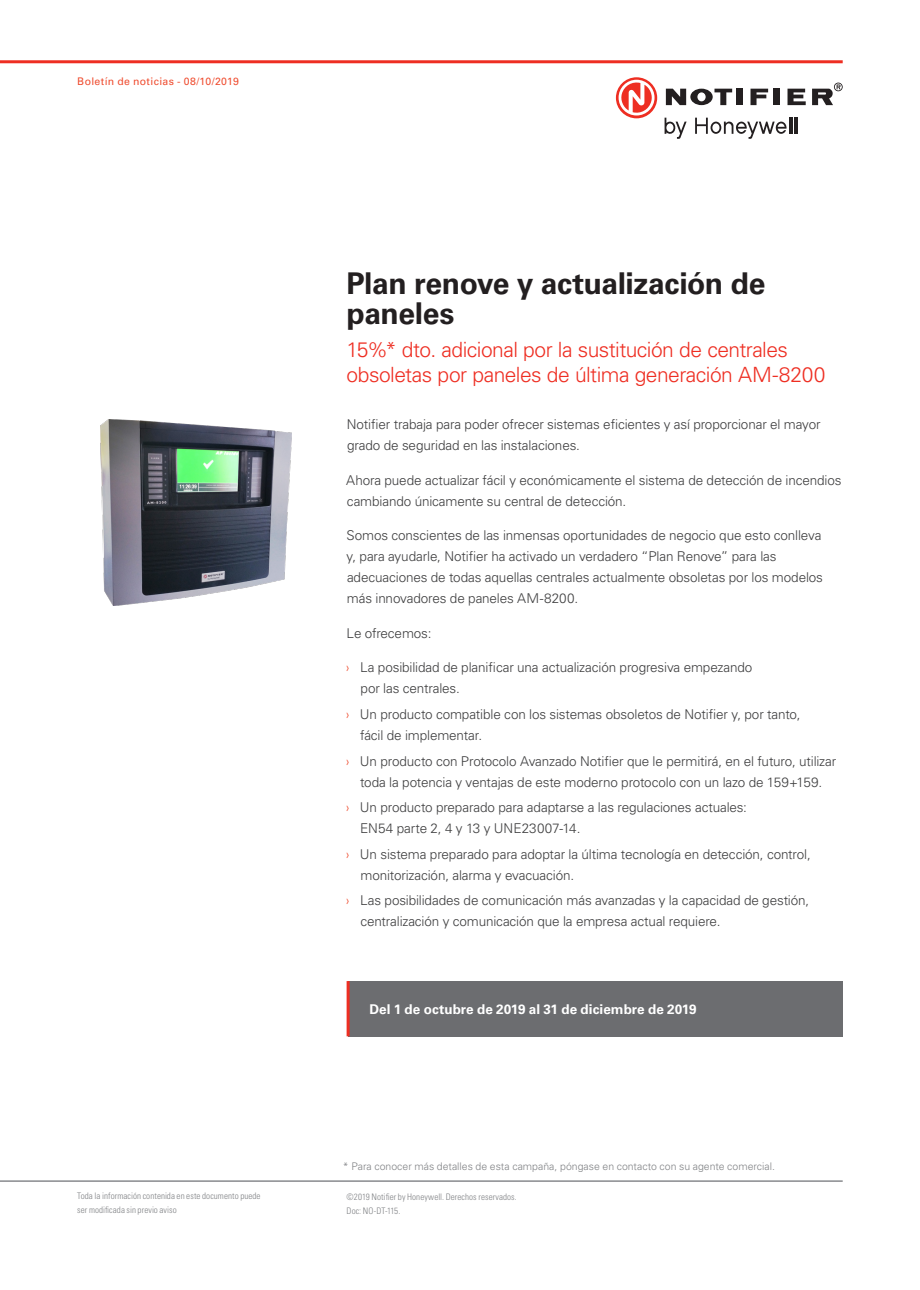
<style>
.page{position:relative;width:920px;height:1290px;background:#fff}
.page>*{position:absolute;margin:0;border:0;box-sizing:border-box;transform-origin:0 0}
.t1{font:700 30px/30px "Univers LT Std";letter-spacing:-.015em;color:#231f20}
.t2{font:300 21px/25.2px "Univers LT Std";letter-spacing:-.025em;color:#ee2e22}
.Body__9_14_pt{font:300 13.5px/21px "Univers LT Std";letter-spacing:-.01em;color:#3e3e3f}
.t3{font:700 13.5px "Univers LT Std";letter-spacing:.005em;color:#fff}
.t4{font:300 10.5px "Univers LT Std";color:#808285}
.Datasheet__Title_Cat{font:10.5px "Univers LT Std";letter-spacing:.03em;color:#ef4c2f}
.t5{font:300 condensed 9px/13.5px "Univers LT Std";letter-spacing:.005em;color:#808285}
.s1{color:#ef4c2f}
</style>
<div class="page">
<svg style="left:616px;top:77px;width:41px;height:41px"></svg>
<svg style="left:787px;top:89px;width:19px;height:16px"></svg>
<hr style="left:794px;top:118px;width:3px;height:16px;background:#231f20">
<hr style="left:789px;top:118px;width:3px;height:16px;background:#231f20">
<div style="left:773px;top:89px;width:6px;height:16px;background:#231f20"></div>
<svg style="left:750px;top:89px;width:18px;height:16px"></svg>
<div style="left:737px;top:89px;width:6px;height:16px;background:#231f20"></div>
<svg style="left:695px;top:118px;width:92px;height:21px"></svg>
<svg style="left:666px;top:89px;width:66px;height:16px"></svg>
<svg style="left:665px;top:118px;width:22px;height:21px"></svg>
<svg style="left:812px;top:83px;width:31px;height:22px"></svg>
<hr style="left:0;top:60px;width:843px;height:3px;background:#ee2e22">
<div style="left:348px;top:981px;width:495px;height:55px;background:#6c6d70"></div>
<hr style="left:347px;top:981px;width:3px;height:55px;background:#ee2e22">
<hr style="left:0;top:1180px;width:843px;height:2px;background:#939598">
<img style="left:100px;top:420px;width:192px;height:185px">
<p class="Datasheet__Title_Cat" style="left:77px;top:75px;width:163px">Boletín de noticias - 08/10/2019</p>
<p class="t1" style="left:347px;top:268px;width:420px">Plan renove y actualización de paneles</p>
<p class="t2" style="left:347px;top:337px;width:480px">15%* dto. adicional por la sustitución de centrales obsoletas por paneles de última generación AM-8200</p>
<p class="Body__9_14_pt" style="left:347px;top:414px;width:475px">Notifier trabaja para poder ofrecer sistemas eficientes y así proporcionar el mayor grado de seguridad en las instalaciones.</p>
<p class="Body__9_14_pt" style="left:346px;top:470px;width:497px">Ahora puede actualizar fácil y económicamente el sistema de detección de incendios cambiando únicamente su central de detección.</p>
<p class="Body__9_14_pt" style="left:347px;top:525px;width:478px">Somos conscientes de las inmensas oportunidades de negocio que esto conlleva y, para ayudarle, Notifier ha activado un verdadero “Plan Renove” para las adecuaciones de todas aquellas centrales actualmente obsoletas por los modelos más innovadores de paneles AM-8200.</p>
<p class="Body__9_14_pt" style="left:347px;top:623px;width:86px">Le ofrecemos:</p>
<p class="Body__9_14_pt" style="left:361px;top:657px;width:393px;text-indent:-15px"><span class="s1">›</span> La posibilidad de planificar una actualización progresiva empezando por las centrales.</p>
<p class="Body__9_14_pt" style="left:360px;top:704px;width:442px;text-indent:-14px"><span class="s1">›</span> Un producto compatible con los sistemas obsoletos de Notifier y, por tanto, fácil de implementar.</p>
<p class="Body__9_14_pt" style="left:346px;top:750px;width:492px;text-align:center"><span class="s1">›</span> Un producto con Protocolo Avanzado Notifier que le permitirá, en el futuro, utilizar toda la potencia y ventajas de este moderno protocolo con un lazo de 159+159.</p>
<p class="Body__9_14_pt" style="left:360px;top:797px;width:388px;text-indent:-14px"><span class="s1">›</span> Un producto preparado para adaptarse a las regulaciones actuales:<br>EN54 parte 2, 4 y 13 y UNE23007-14.</p>
<p class="Body__9_14_pt" style="left:360px;top:843px;width:452px;text-indent:-14px"><span class="s1">›</span> Un sistema preparado para adoptar la última tecnología en detección, control, monitorización, alarma y evacuación.</p>
<p class="Body__9_14_pt" style="left:360px;top:890px;width:450px;text-indent:-14px"><span class="s1">›</span> Las posibilidades de comunicación más avanzadas y la capacidad de gestión, centralización y comunicación que la empresa actual requiere.</p>
<p class="t3" style="left:369px;top:1001px;width:329px">Del 1 de octubre de 2019 al 31 de diciembre de 2019</p>
<p class="t4" style="left:343px;top:1160px;width:433px">* Para conocer más detalles de esta campaña, póngase en contacto con su agente comercial.</p>
<p class="t5" style="left:77px;top:1189px;width:185px">Toda la información contenida en este documento puede ser modificada sin previo aviso</p>
<p class="t5" style="left:347px;top:1190px;width:172px">©2019 Notifier by Honeywell. Derechos reservados.</p>
<p class="t5" style="left:347px;top:1204px;width:55px">Doc: NO-DT-115.</p>
</div>
